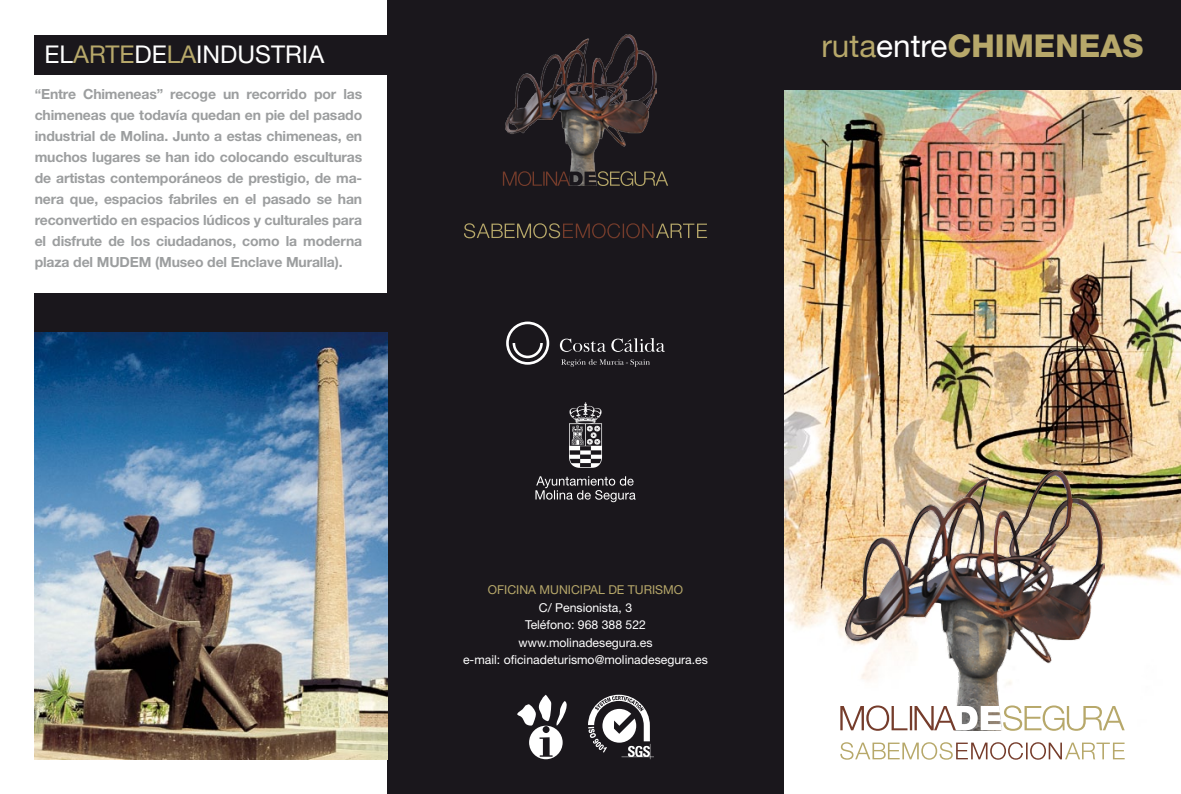
<style>
.page{position:relative;width:1181px;height:794px;background:#fff}
.page>*{position:absolute;margin:0;border:0;box-sizing:border-box;transform-origin:0 0}
.t1{font:800 31.5px "Helvetica Neue LT Std";color:#b7a86a}
.t2{font:24.5px "Helvetica Neue LT Std";color:#fff}
.t3{font:700 14px/21px "Helvetica Neue LT Std";letter-spacing:-.01em;color:#9c9e9f;text-align:justify}
.t4{font:12.25px/17.5px "Helvetica Neue LT Std";color:#fff;text-align:center}
.t5{font:12.25px "Helvetica Neue LT Std";color:#b7a86a}
.s1{color:#b7a86a}
.s2{font-weight:400}
.s3{font-weight:400;color:#fff}
</style>
<div class="page">
<img style="left:784px;top:89px;width:397px;height:548px">
<div style="left:387px;top:0;width:397px;height:794px;background:#1a171c"></div>
<div style="left:35px;top:35px;width:352px;height:39px;background:#1a171c"></div>
<div style="left:784px;top:0;width:397px;height:89px;background:#1a171c"></div>
<svg style="left:464px;top:223px;width:243px;height:15px"></svg>
<img style="left:506px;top:35px;width:150px;height:136px">
<svg style="left:503px;top:171px;width:165px;height:15px"></svg>
<div style="left:35px;top:293px;width:352px;height:39px;background:#1a171c"></div>
<img style="left:35px;top:332px;width:352px;height:427px">
<img style="left:845px;top:470px;width:259px;height:235px">
<svg style="left:840px;top:705px;width:284px;height:26px"></svg>
<svg style="left:840px;top:742px;width:284px;height:17px"></svg>
<svg style="left:535px;top:402px;width:100px;height:100px"></svg>
<svg style="left:506px;top:321px;width:159px;height:46px"></svg>
<svg style="left:588px;top:694px;width:66px;height:65px"></svg>
<svg style="left:517px;top:694px;width:50px;height:65px"></svg>
<h2 class="t2" style="left:45px;top:40px;width:281px">EL<span class="s1">ARTE</span>DE<span class="s1">LA</span>INDUSTRIA</h2>
<h1 class="t1" style="left:821px;top:27px;width:324px"><span class="s2">ruta</span><span class="s3">entre</span>CHIMENEAS</h1>
<p class="t3" style="left:35px;top:83px;width:329px">“Entre Chimeneas” recoge un recorrido por las chimeneas que todavía quedan en pie del pasado industrial de Molina. Junto a estas chimeneas, en muchos lugares se han ido colocando esculturas de artistas contemporáneos de prestigio, de ma&shy;nera que, espacios fabriles en el pasado se han reconvertido en espacios lúdicos y culturales para el disfrute de los ciudadanos, como la moderna plaza del MUDEM (Museo del Enclave Muralla).</p>
<p class="t5" style="left:488px;top:582px;width:197px">OFICINA MUNICIPAL DE TURISMO</p>
<p class="t4" style="left:463px;top:598px;width:246px">C/ Pensionista, 3<br>Teléfono: 968 388 522 www.molinadesegura.es<br>e-mail: oficinadeturismo@molinadesegura.es</p>
</div>
